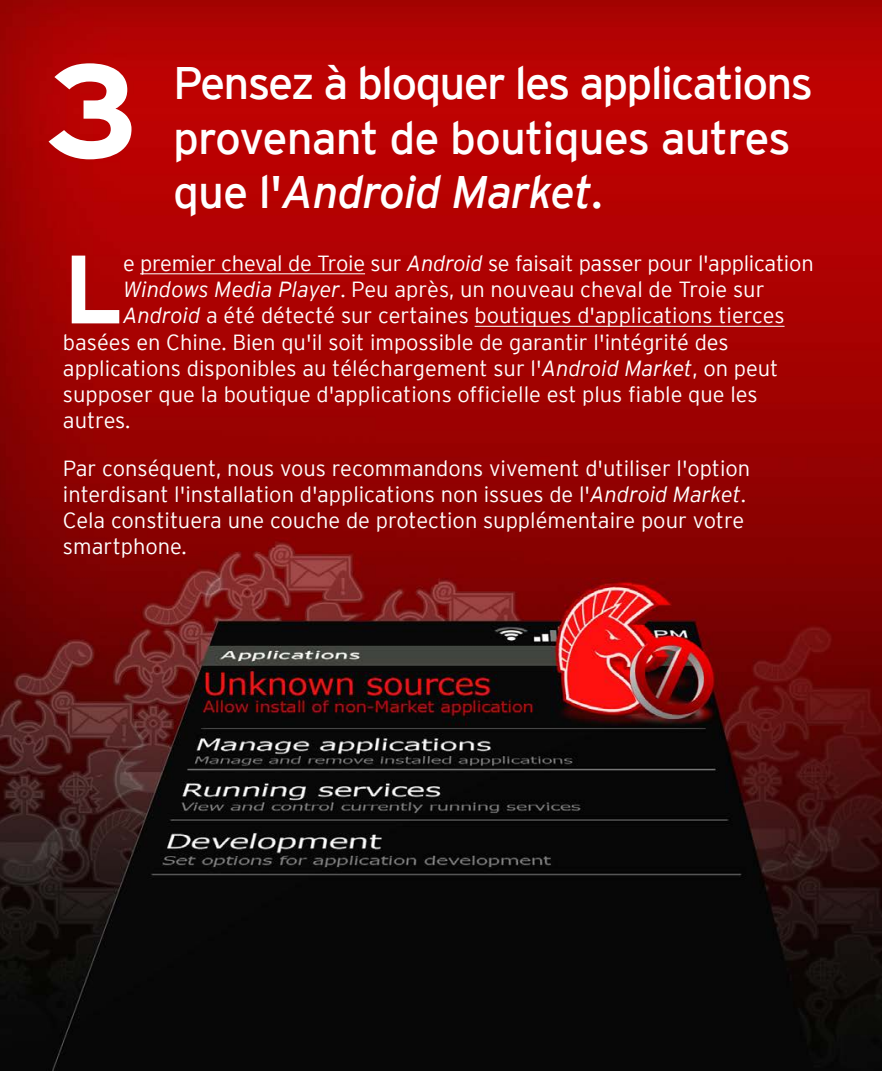
<style>
.page{position:relative;width:882px;height:1071px;background:#fff}
.page>*{position:absolute;margin:0;border:0;box-sizing:border-box;transform-origin:0 0}
.t1{font:700 133px "Interstate";color:#fff;scale:1.1 1}
.t2{font:700 96.95px "Interstate";color:#fff}
.t3{font:45.5px/54.2px "Interstate";letter-spacing:-.04em;color:#fff}
.t4{font:300 21.88px/26.2px "Interstate";color:#fff}
.s1{font-style:italic}
</style>
<div class="page">
<img style="left:0;top:0;width:882px;height:1071px">
<hr style="left:140px;top:274px;width:225px;height:1px;background:#fff">
<hr style="left:475px;top:326px;width:310px;height:1px;background:#fff">
<h1 class="t1" style="left:46px;top:37px;width:87px">3</h1>
<h3 class="t3" style="left:173px;top:56px;width:642px">Pensez à bloquer les applications provenant de boutiques autres que l'<span class="s1">Android Market</span>.</h3>
<h2 class="t2" style="left:63px;top:235px;width:62px">L</h2>
<p class="t4" style="left:123px;top:250px;width:692px">e premier cheval de Troie sur <span class="s1">Android</span> se faisait passer pour l'application</p>
<p class="t4" style="left:123px;top:276px;width:643px"><span class="s1">Windows Media Player</span>. Peu après, un nouveau cheval de Troie sur</p>
<p class="t4" style="left:123px;top:302px;width:663px"><span class="s1">Android</span> a été détecté sur certaines boutiques d'applications tierces</p>
<p class="t4" style="left:63px;top:329px;width:667px">basées en Chine. Bien qu'il soit impossible de garantir l'intégrité des</p>
<p class="t4" style="left:63px;top:355px;width:717px">applications disponibles au téléchargement sur l'<span class="s1">Android Market</span>, on peut</p>
<p class="t4" style="left:63px;top:381px;width:696px">supposer que la boutique d'applications officielle est plus fiable que les</p>
<p class="t4" style="left:63px;top:407px;width:69px">autres.</p>
<p class="t4" style="left:63px;top:455px;width:689px">Par conséquent, nous vous recommandons vivement d'utiliser l'option interdisant l'installation d'applications non issues de l'<span class="s1">Android Market</span>.<br>Cela constituera une couche de protection supplémentaire pour votre smartphone.</p>
</div>
